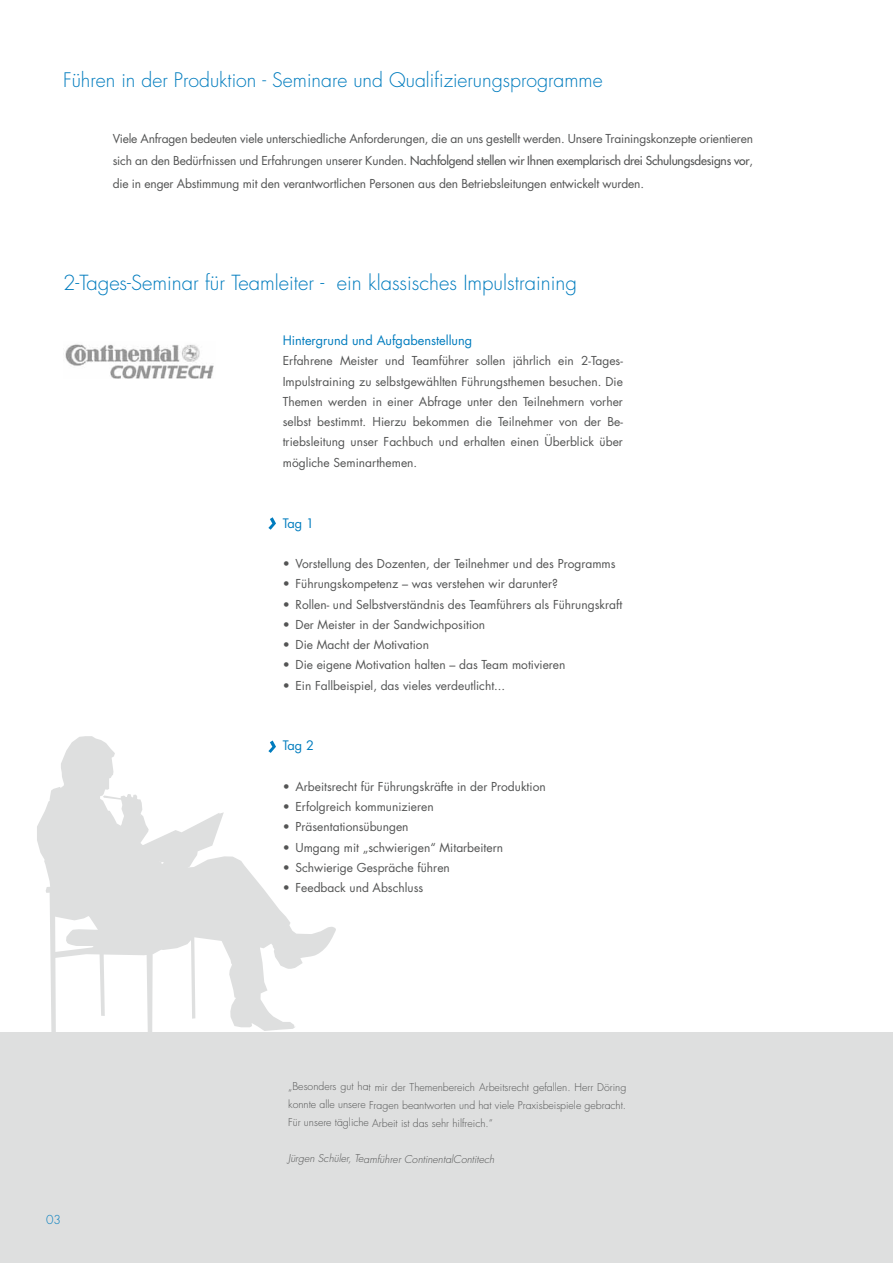
<style>
.page{position:relative;width:893px;height:1263px;background:#fff}
.page>*{position:absolute;margin:0;border:0;box-sizing:border-box;transform-origin:0 0}
.t1{font:300 20.25px "Futura";color:#007cbe}
.t2{font:300 19.5px "Futura";color:#007cbe}
.t3{font:12.75px "Futura";color:#007cbe}
.t4{font:12px/20.2px "Futura";color:#535454;text-align:justify}
.t5{font:300 12px "Futura";color:#007cbe}
.t6{font:300 10.5px/17.9px "Futura";letter-spacing:-.005em;color:#535454;text-align:justify}
.t7{font:italic 300 10.5px "Futura";color:#535454}
.s1{font-style:inherit}
</style>
<div class="page">
<div style="left:0;top:1033px;width:893px;height:230px;background:#dedfdf"></div>
<img style="left:65px;top:344px;width:149px;height:33px">
<svg style="left:37px;top:736px;width:299px;height:297px"></svg>
<svg style="left:268px;top:517px;width:8px;height:13px"></svg>
<svg style="left:268px;top:740px;width:8px;height:13px"></svg>
<h2 class="t2" style="left:63px;top:68px;width:541px">Führen in der Produktion - Seminare und Qualifizierungsprogramme</h2>
<p class="t4" style="left:113px;top:127px;width:642px;line-height:22.5px">Viele Anfragen bedeuten viele unterschiedliche Anforderungen, die an uns gestellt werden. Unsere Trainingskonzepte orientieren sich an den Bedürfnissen und Erfahrungen unserer Kunden. <span class="s1">Nachfolgend stellen wir Ihnen exemplarisch drei Schulungsdesigns vor</span>, die in enger Abstimmung mit den verantwortlichen Personen aus den Betriebsleitungen entwickelt wurden.</p>
<h1 class="t1" style="left:63px;top:270px;width:515px">2-Tages-Seminar für Teamleiter - ein klassisches Impulstraining</h1>
<p class="t3" style="left:283px;top:332px;width:191px">Hintergrund und Aufgabenstellung</p>
<p class="t4" style="left:283px;top:351px;width:342px">Erfahrene Meister und Teamführer sollen jährlich ein 2-Tages-Impulstraining zu selbstgewählten Führungsthemen besuchen. Die Themen werden in einer Abfrage unter den Teilnehmern vorher selbst bestimmt. Hierzu bekommen die Teilnehmer von der Be&shy;triebsleitung unser Fachbuch und erhalten einen Überblick über mögliche Seminarthemen.</p>
<p class="t3" style="left:283px;top:514px;width:33px">Tag 1</p>
<p class="t4" style="left:283px;top:553px;width:334px">• Vorstellung des Dozenten, der Teilnehmer und des Programms</p>
<p class="t4" style="left:283px;top:573px;width:277px">• Führungskompetenz – was verstehen wir darunter?</p>
<p class="t4" style="left:283px;top:594px;width:341px">• Rollen- und Selbstverständnis des Teamführers als Führungskraft</p>
<p class="t4" style="left:283px;top:614px;width:204px">• Der Meister in der Sandwichposition</p>
<p class="t4" style="left:283px;top:634px;width:148px">• Die Macht der Motivation</p>
<p class="t4" style="left:283px;top:654px;width:284px">• Die eigene Motivation halten – das Team motivieren</p>
<p class="t4" style="left:283px;top:675px;width:224px">• Ein Fallbeispiel, das vieles verdeutlicht...</p>
<p class="t3" style="left:283px;top:737px;width:33px">Tag 2</p>
<p class="t4" style="left:283px;top:776px;width:264px">• Arbeitsrecht für Führungskräfte in der Produktion</p>
<p class="t4" style="left:283px;top:796px;width:152px">• Erfolgreich kommunizieren</p>
<p class="t4" style="left:283px;top:816px;width:127px">• Präsentationsübungen</p>
<p class="t4" style="left:283px;top:837px;width:222px">• Umgang mit „schwierigen“ Mitarbeitern</p>
<p class="t4" style="left:283px;top:857px;width:169px">• Schwierige Gespräche führen</p>
<p class="t4" style="left:283px;top:877px;width:142px">• Feedback und Abschluss</p>
<p class="t5" style="left:46px;top:1212px;width:16px">03</p>
<p class="t6" style="left:288px;top:1078px;width:340px">„Besonders gut hat mir der Themenbereich Arbeitsrecht gefallen. Herr Döring konnte alle unsere Fragen beantworten und hat viele Praxisbeispiele gebracht.<br>Für unsere tägliche Arbeit ist das sehr hilfreich.“</p>
<p class="t7" style="left:288px;top:1152px;width:208px">Jürgen Schüler, Teamführer ContinentalContitech</p>
</div>
